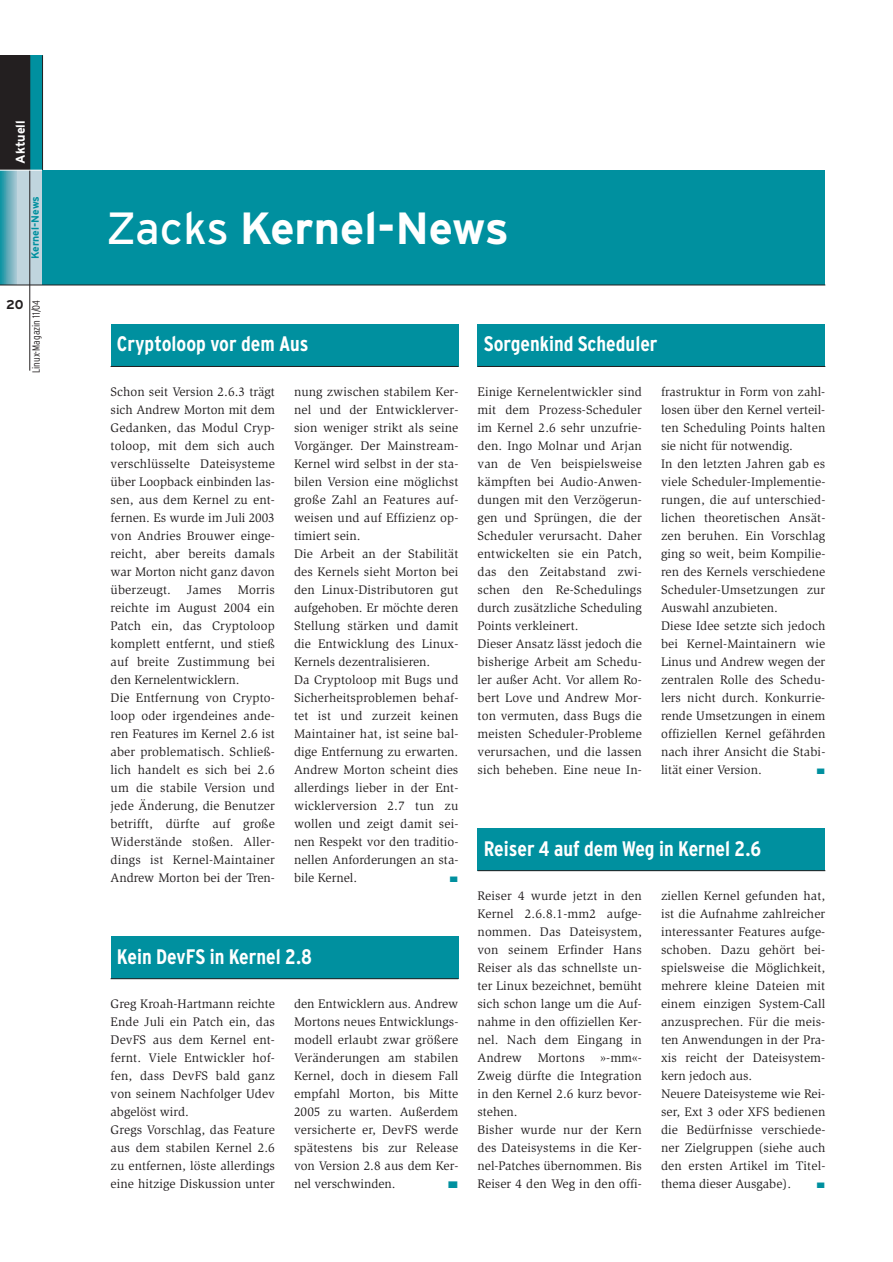
<style>
.page{position:relative;width:893px;height:1262px;background:#fff}
.page>*{position:absolute;margin:0;border:0;box-sizing:border-box;transform-origin:0 0}
.t1{font:700 45px "Interstate";color:#fff}
.t2{font:700 condensed 21px "Interstate";color:#fff}
.t3{font:12.75px/18px "Slimbach";letter-spacing:.01em;color:#231f20}
.t4{font:700 12.75px "Interstate";color:#fff}
.t5{font:700 12.75px "Interstate";color:#231f20}
.t6{font:300 condensed 10.5px "Interstate";color:#231f20}
.t7{font:700 10.5px "Interstate";color:#00909f}
.t8{font:9.6px "Zapf Dingbats";color:#00909f;scale:1.33 1}
.t9{font:7.8px "Zapf Dingbats";color:#00909f;scale:1.33 1}
.s1{font-weight:400}
</style>
<div class="page">
<div style="left:0;top:55px;width:43px;height:230px;background:#00909f"></div>
<div style="left:0;top:55px;width:30px;height:115px;background:#231f20"></div>
<svg style="left:0;top:171px;width:17px;height:114px;background:#5facb9"></svg>
<div style="left:17px;top:170px;width:26px;height:115px;background:#c0d5de"></div>
<hr style="left:30px;top:55px;width:1px;height:316px;background:#231f20">
<hr style="left:0;top:170px;width:43px;height:1px;background:#fff">
<hr style="left:42px;top:55px;width:1px;height:230px;background:#231f20">
<div style="left:43px;top:170px;width:782px;height:115px;background:#00909f"></div>
<hr style="left:43px;top:285px;width:782px;height:1px;background:#231f20">
<hr style="left:0;top:285px;width:43px;height:1px;background:#231f20">
<div style="left:111px;top:324px;width:347px;height:43px;background:#00909f"></div>
<hr style="left:111px;top:366px;width:347px;height:1px;background:#231f20">
<div style="left:477px;top:828px;width:348px;height:43px;background:#00909f"></div>
<hr style="left:477px;top:870px;width:348px;height:1px;background:#231f20">
<div style="left:477px;top:324px;width:348px;height:43px;background:#00909f"></div>
<hr style="left:477px;top:366px;width:348px;height:1px;background:#231f20">
<div style="left:111px;top:936px;width:347px;height:43px;background:#00909f"></div>
<hr style="left:111px;top:978px;width:347px;height:1px;background:#231f20">
<p class="t4" style="left:15px;top:164px;width:45px;rotate:-90deg">Aktuell</p>
<p class="t7" style="left:31px;top:259px;width:64px;rotate:-90deg">Kernel-News</p>
<p class="t5" style="left:6px;top:300px;width:19px">20</p>
<p class="t6" style="left:32px;top:373px;width:75px;rotate:-90deg">Linux-Magazin 11/04</p>
<h1 class="t1" style="left:106px;top:211px;width:404px"><span class="s1">Zacks</span> Kernel-News</h1>
<h2 class="t2" style="left:117px;top:336px;width:193px">Cryptoloop vor dem Aus</h2>
<p class="t3" style="left:111px;top:384px;width:166px;text-align:justify">Schon seit Version 2.6.3 trägt sich Andrew Morton mit dem Gedanken, das Modul Cryp&shy;toloop, mit dem sich auch verschlüsselte Dateisysteme über Loopback einbinden las&shy;sen, aus dem Kernel zu ent&shy;fernen. Es wurde im Juli 2003 von Andries Brouwer einge&shy;reicht, aber bereits damals war Morton nicht ganz davon überzeugt.</p>
<p class="t3" style="left:111px;top:582px;width:166px;text-indent:127px">Morris reichte im August 2004 ein<br>Patch ein, das Cryptoloop komplett entfernt, und stieß auf breite Zustimmung bei den Kernelentwicklern.<br>Die Entfernung von Crypto&shy;loop oder irgendeines ande&shy;ren Features im Kernel 2.6 ist aber problematisch. Schließ&shy;lich handelt es sich bei 2.6 um die stabile Version und jede Änderung, die Benutzer betrifft, dürfte auf große<br>Widerstände stoßen. Aller&shy;dings ist Kernel-Maintainer<br>Andrew Morton bei der Tren-</p>
<p class="t3" style="left:187px;top:582px;width:36px">James</p>
<p class="t3" style="left:294px;top:384px;width:166px">nung zwischen stabilem Ker&shy;nel und der Entwicklerver&shy;sion weniger strikt als seine<br>Vorgänger. Der Mainstream-<br>Kernel wird selbst in der sta&shy;bilen Version eine möglichst große Zahl an Features auf&shy;weisen und auf Effizienz op&shy;timiert sein.<br>Die Arbeit an der Stabilität des Kernels sieht Morton bei den Linux-Distributoren gut aufgehoben. Er möchte deren<br>Stellung stärken und damit die Entwicklung des Linux-<br>Kernels dezentralisieren.<br>Da Cryptoloop mit Bugs und<br>Sicherheitsproblemen behaf&shy;tet ist und zurzeit keinen<br>Maintainer hat, ist seine bal&shy;dige Entfernung zu erwarten.<br>Andrew Morton scheint dies allerdings lieber in der Ent&shy;wicklerversion 2.7 tun zu wollen und zeigt damit sei&shy;nen Respekt vor den traditio&shy;nellen Anforderungen an sta&shy;bile Kernel.</p>
<p class="t9" style="left:450px;top:875px;width:8px">■</p>
<h2 class="t2" style="left:117px;top:948px;width:196px">Kein DevFS in Kernel 2.8</h2>
<p class="t3" style="left:111px;top:996px;width:166px">Greg Kroah-Hartmann reichte<br>Ende Juli ein Patch ein, das<br>DevFS aus dem Kernel ent&shy;fernt. Viele Entwickler hof&shy;fen, dass DevFS bald ganz von seinem Nachfolger Udev abgelöst wird.<br>Gregs Vorschlag, das Feature aus dem stabilen Kernel 2.6 zu entfernen, löste allerdings eine hitzige Diskussion unter</p>
<p class="t3" style="left:294px;top:996px;width:166px;text-align:justify">den Entwicklern aus. Andrew Mortons neues Entwicklungs&shy;modell erlaubt zwar größere Veränderungen am stabilen Kernel, doch in diesem Fall empfahl Morton, bis Mitte 2005 zu warten. Außerdem versicherte er, DevFS werde spätestens bis zur Release von Version 2.8 aus dem Ker&shy;nel verschwinden.</p>
<p class="t8" style="left:448px;top:1179px;width:9px">■</p>
<h2 class="t2" style="left:484px;top:336px;width:175px">Sorgenkind Scheduler</h2>
<p class="t3" style="left:477px;top:384px;width:166px">Einige Kernelentwickler sind mit dem Prozess-Scheduler im Kernel 2.6 sehr unzufrie&shy;den. Ingo Molnar und Arjan van de Ven beispielsweise kämpften bei Audio-Anwen&shy;dungen mit den Verzögerun&shy;gen und Sprüngen, die der<br>Scheduler verursacht. Daher entwickelten sie ein Patch, das den Zeitabstand zwi&shy;schen den Re-Schedulings durch zusätzliche Scheduling<br>Points verkleinert.<br>Dieser Ansatz lässt jedoch die bisherige Arbeit am Schedu&shy;ler außer Acht. Vor allem Ro&shy;bert Love und Andrew Mor&shy;ton vermuten, dass Bugs die meisten Scheduler-Probleme verursachen, und die lassen sich beheben. Eine neue In-</p>
<p class="t3" style="left:661px;top:384px;width:166px">frastruktur in Form von zahl&shy;losen über den Kernel verteil&shy;ten Scheduling Points halten sie nicht für notwendig.<br>In den letzten Jahren gab es viele Scheduler-Implementie&shy;rungen, die auf unterschied&shy;lichen theoretischen Ansät&shy;zen beruhen. Ein Vorschlag ging so weit, beim Kompilie&shy;ren des Kernels verschiedene<br>Scheduler-Umsetzungen zur<br>Auswahl anzubieten.<br>Diese Idee setzte sich jedoch bei Kernel-Maintainern wie<br>Linus und Andrew wegen der zentralen Rolle des Schedu&shy;lers nicht durch. Konkurrie&shy;rende Umsetzungen in einem offiziellen Kernel gefährden nach ihrer Ansicht die Stabi&shy;lität einer Version.</p>
<p class="t9" style="left:816px;top:767px;width:8px">■</p>
<h2 class="t2" style="left:484px;top:840px;width:279px">Reiser 4 auf dem Weg in Kernel 2.6</h2>
<p class="t3" style="left:477px;top:888px;width:166px">Reiser 4 wurde jetzt in den<br>Kernel 2.6.8.1-mm2 aufge&shy;nommen. Das Dateisystem, von seinem Erfinder Hans<br>Reiser als das schnellste un&shy;ter Linux bezeichnet, bemüht sich schon lange um die Auf&shy;nahme in den offiziellen Ker&shy;nel. Nach dem Eingang in<br>Andrew Mortons »-mm«-<br>Zweig dürfte die Integration in den Kernel 2.6 kurz bevor&shy;stehen.<br>Bisher wurde nur der Kern des Dateisystems in die Ker&shy;nel-Patches übernommen. Bis<br>Reiser 4 den Weg in den offi-</p>
<p class="t3" style="left:661px;top:888px;width:166px">ziellen Kernel gefunden hat, ist die Aufnahme zahlreicher interessanter Features aufge&shy;schoben. Dazu gehört bei&shy;spielsweise die Möglichkeit, mehrere kleine Dateien mit einem einzigen System-Call anzusprechen. Für die meis&shy;ten Anwendungen in der Pra&shy;xis reicht der Dateisystem&shy;kern jedoch aus.<br>Neuere Dateisysteme wie Rei&shy;ser, Ext 3 oder XFS bedienen die Bedürfnisse verschiede&shy;ner Zielgruppen (siehe auch den ersten Artikel im Titel&shy;thema dieser Ausgabe).</p>
<p class="t9" style="left:816px;top:1181px;width:8px">■</p>
</div>
